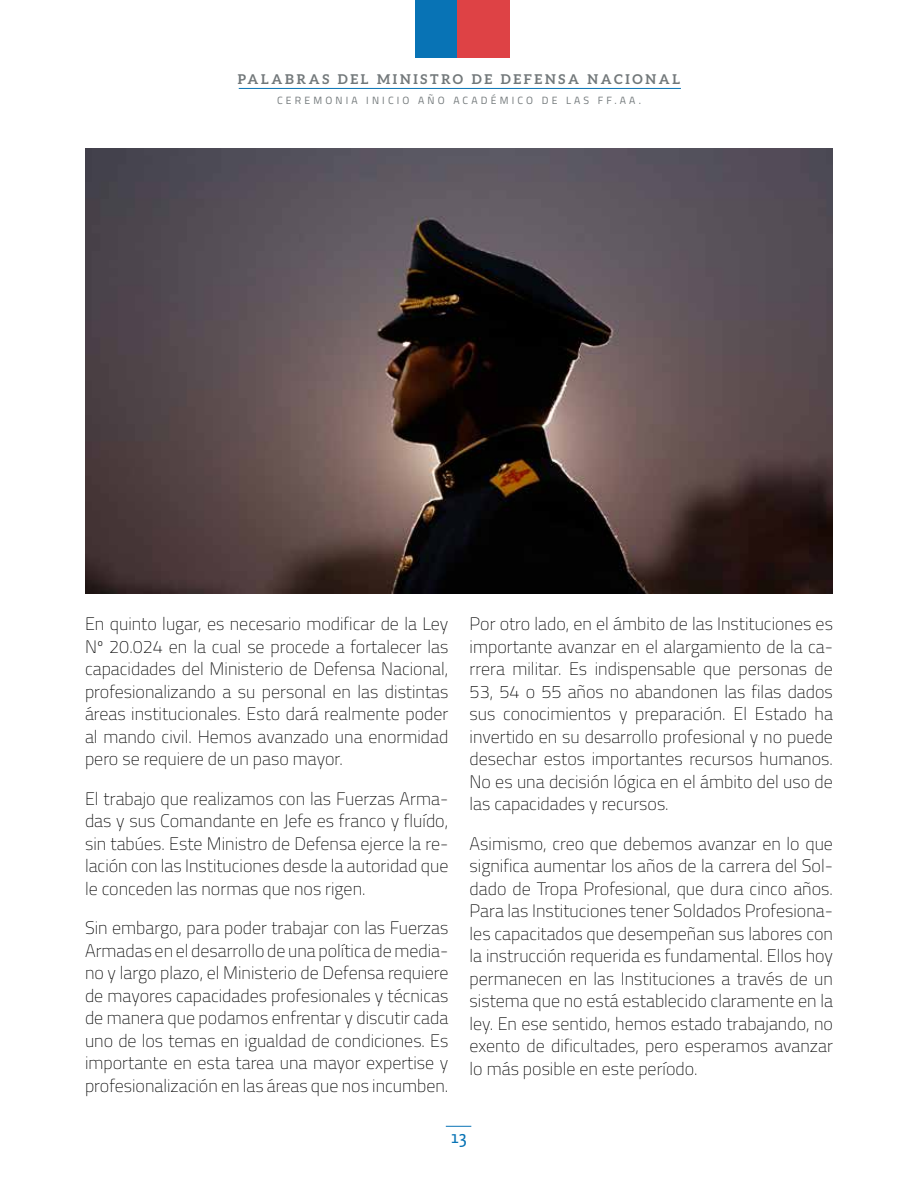
<style>
.page{position:relative;width:918px;height:1188px;background:#fff}
.page>*{position:absolute;margin:0;border:0;box-sizing:border-box;transform-origin:0 0}
.t1{font:19.5px "Nexus Sans";color:#0873b5}
.t2{font:100 18px/22.5px "Titillium Web";color:#000;text-align:justify}
.t3{font:700 13.5px "Aleo";letter-spacing:.2em;color:#72787a}
.t4{font:10.5px "Titillium Web";letter-spacing:.3em;color:#72787a}
</style>
<div class="page">
<div style="left:415px;top:0;width:43px;height:58px;background:#0873b5"></div>
<div style="left:458px;top:0;width:52px;height:58px;background:#de4245"></div>
<svg style="left:446px;top:1126px;width:25px;height:1px"></svg>
<hr style="left:239px;top:88px;width:442px;height:1px;background:#0873b5">
<img style="left:85px;top:149px;width:748px;height:444px">
<p class="t3" style="left:238px;top:71px;width:444px">PALABRAS DEL MINISTRO DE DEFENSA NACIONAL</p>
<p class="t4" style="left:277px;top:92px;width:366px">CEREMONIA INICIO AÑO ACADÉMICO DE LAS FF.AA.</p>
<p class="t2" style="left:85px;top:612px;width:365px">En quinto lugar, es necesario modificar de la Ley Nº 20.024 en la cual se procede a fortalecer las capacidades del Ministerio de Defensa Nacional, profesionalizando a su personal en las distintas áreas institucionales. Esto dará realmente poder al mando civil. Hemos avanzado una enormidad pero se requiere de un paso mayor.</p>
<p class="t2" style="left:85px;top:786px;width:365px">El trabajo que realizamos con las Fuerzas Arma&shy;das y sus Comandante en Jefe es franco y fluído, sin tabúes. Este Ministro de Defensa ejerce la re&shy;lación con las Instituciones desde la autoridad que le conceden las normas que nos rigen.</p>
<p class="t2" style="left:85px;top:916px;width:365px">Sin embargo, para poder trabajar con las Fuerzas Armadas en el desarrollo de una política de media&shy;no y largo plazo, el Ministerio de Defensa requiere de mayores capacidades profesionales y técnicas de manera que podamos enfrentar y discutir cada uno de los temas en igualdad de condiciones. Es importante en esta tarea una mayor expertise y profesionalización en las áreas que nos incumben.</p>
<p class="t2" style="left:470px;top:612px;width:365px">Por otro lado, en el ámbito de las Instituciones es importante avanzar en el alargamiento de la ca&shy;rrera militar. Es indispensable que personas de 53, 54 o 55 años no abandonen las filas dados sus conocimientos y preparación. El Estado ha invertido en su desarrollo profesional y no puede desechar estos importantes recursos humanos.<br>No es una decisión lógica en el ámbito del uso de las capacidades y recursos.</p>
<p class="t2" style="left:470px;top:831px;width:365px">Asimismo, creo que debemos avanzar en lo que significa aumentar los años de la carrera del Sol&shy;dado de Tropa Profesional, que dura cinco años.<br>Para las Instituciones tener Soldados Profesiona&shy;les capacitados que desempeñan sus labores con la instrucción requerida es fundamental. Ellos hoy permanecen en las Instituciones a través de un sistema que no está establecido claramente en la ley. En ese sentido, hemos estado trabajando, no exento de dificultades, pero esperamos avanzar lo más posible en este período.</p>
<p class="t1" style="left:451px;top:1124px;width:17px">13</p>
</div>
